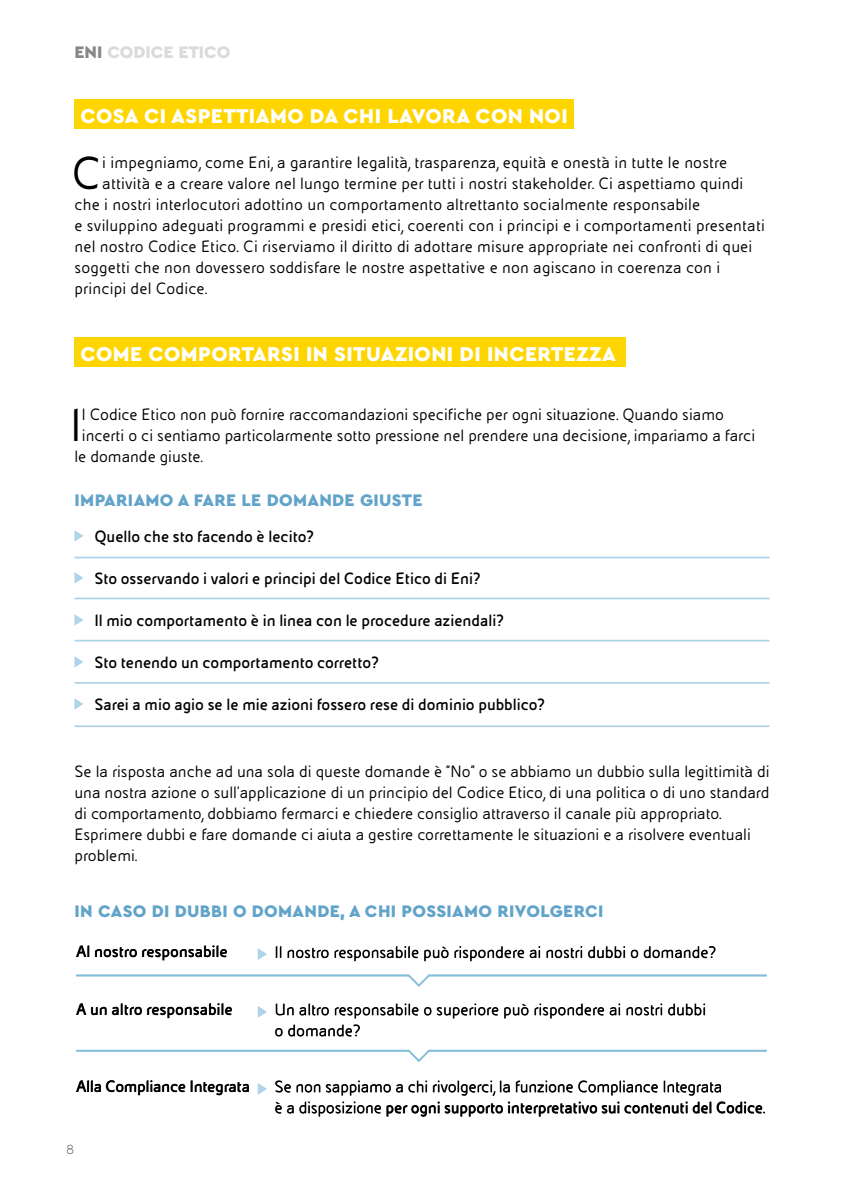
<style>
.page{position:relative;width:844px;height:1191px;background:#fff}
.page>*{position:absolute;margin:0;border:0;box-sizing:border-box;transform-origin:0 0}
.t1{font:49.18px "Eni Exp";color:#000}
.t2{font:900 21px "Cera PRO";letter-spacing:.02em;color:#fff}
.t3{font:17.5px/21px "Eni Exp";color:#000}
.t4{font:700 17.5px "Eni Exp";color:#000}
.t5{font:900 17.5px "Cera PRO";letter-spacing:.02em;color:#61a3c9}
.t6{font:900 17.5px "Cera PRO";color:#dadada}
.t7{font:300 14px "Eni Exp";color:#575756}
.s1{color:#878787}
.s2{font-weight:700}
</style>
<div class="page">
<svg style="left:76px;top:1080px;width:109px;height:15px"></svg>
<svg style="left:191px;top:1080px;width:58px;height:15px"></svg>
<svg style="left:275px;top:1080px;width:489px;height:36px"></svg>
<svg style="left:76px;top:974px;width:691px;height:13px"></svg>
<svg style="left:76px;top:1049px;width:691px;height:13px"></svg>
<svg style="left:76px;top:1003px;width:30px;height:12px"></svg>
<svg style="left:112px;top:1003px;width:120px;height:15px"></svg>
<svg style="left:276px;top:1003px;width:17px;height:12px"></svg>
<svg style="left:299px;top:1003px;width:29px;height:12px"></svg>
<svg style="left:335px;top:1003px;width:83px;height:15px"></svg>
<svg style="left:424px;top:1007px;width:7px;height:8px"></svg>
<svg style="left:437px;top:1003px;width:61px;height:15px"></svg>
<svg style="left:504px;top:1004px;width:24px;height:14px"></svg>
<svg style="left:534px;top:1003px;width:86px;height:15px"></svg>
<svg style="left:626px;top:1003px;width:36px;height:12px"></svg>
<svg style="left:668px;top:1003px;width:36px;height:12px"></svg>
<svg style="left:275px;top:1028px;width:7px;height:8px"></svg>
<svg style="left:288px;top:1024px;width:72px;height:12px"></svg>
<svg style="left:76px;top:945px;width:13px;height:12px"></svg>
<svg style="left:95px;top:945px;width:132px;height:15px"></svg>
<svg style="left:276px;top:946px;width:5px;height:11px"></svg>
<svg style="left:288px;top:947px;width:40px;height:10px"></svg>
<svg style="left:335px;top:946px;width:83px;height:15px"></svg>
<svg style="left:424px;top:946px;width:24px;height:15px"></svg>
<svg style="left:454px;top:946px;width:86px;height:15px"></svg>
<svg style="left:546px;top:946px;width:36px;height:11px"></svg>
<svg style="left:588px;top:946px;width:37px;height:11px"></svg>
<svg style="left:631px;top:946px;width:84px;height:11px"></svg>
<svg style="left:258px;top:948px;width:9px;height:12px"></svg>
<svg style="left:258px;top:1006px;width:9px;height:11px"></svg>
<svg style="left:258px;top:1083px;width:9px;height:11px"></svg>
<div style="left:74px;top:99px;width:499px;height:30px;background:#ffd500"></div>
<div style="left:74px;top:337px;width:551px;height:30px;background:#ffd500"></div>
<svg style="left:74px;top:530px;width:9px;height:11px"></svg>
<svg style="left:74px;top:572px;width:9px;height:11px"></svg>
<svg style="left:74px;top:614px;width:9px;height:11px"></svg>
<svg style="left:74px;top:656px;width:9px;height:11px"></svg>
<svg style="left:74px;top:698px;width:9px;height:11px"></svg>
<hr style="left:74px;top:556px;width:695px;height:2px;background:#afd3e8">
<hr style="left:74px;top:597px;width:695px;height:2px;background:#afd3e8">
<hr style="left:74px;top:640px;width:695px;height:1px;background:#afd3e8">
<hr style="left:74px;top:682px;width:695px;height:1px;background:#afd3e8">
<hr style="left:74px;top:725px;width:695px;height:2px;background:#afd3e8">
<p class="t6" style="left:74px;top:40px;width:157px"><span class="s1">ENI</span> CODICE ETICO</p>
<p class="t2" style="left:81px;top:102px;width:488px">COSA CI ASPETTIAMO DA CHI LAVORA CON NOI</p>
<h1 class="t1" style="left:71px;top:149px;width:32px">C</h1>
<p class="t3" style="left:102px;top:152px;width:626px">i impegniamo, come Eni, a garantire legalità, trasparenza, equità e onestà in tutte le nostre</p>
<p class="t3" style="left:102px;top:173px;width:642px">attività e a creare valore nel lungo termine per tutti i nostri stakeholder. Ci aspettiamo quindi</p>
<p class="t3" style="left:74px;top:194px;width:627px">che i nostri interlocutori adottino un comportamento altrettanto socialmente responsabile</p>
<p class="t3" style="left:74px;top:215px;width:691px">e sviluppino adeguati programmi e presidi etici, coerenti con i principi e i comportamenti presentati</p>
<p class="t3" style="left:74px;top:236px;width:679px">nel nostro Codice Etico. Ci riserviamo il diritto di adottare misure appropriate nei confronti di quei</p>
<p class="t3" style="left:74px;top:257px;width:647px">soggetti che non dovessero soddisfare le nostre aspettative e non agiscano in coerenza con i</p>
<p class="t3" style="left:74px;top:278px;width:134px">principi del Codice.</p>
<p class="t2" style="left:81px;top:340px;width:536px">COME COMPORTARSI IN SITUAZIONI DI INCERTEZZA</p>
<h1 class="t1" style="left:70px;top:401px;width:13px">I</h1>
<p class="t3" style="left:82px;top:404px;width:643px">l Codice Etico non può fornire raccomandazioni specifiche per ogni situazione. Quando siamo</p>
<p class="t3" style="left:82px;top:425px;width:674px">incerti o ci sentiamo particolarmente sotto pressione nel prendere una decisione, impariamo a farci</p>
<p class="t3" style="left:74px;top:446px;width:130px">le domande giuste.</p>
<p class="t5" style="left:75px;top:489px;width:349px">IMPARIAMO A FARE LE DOMANDE GIUSTE</p>
<p class="t4" style="left:94px;top:527px;width:221px">Quello che sto facendo è lecito?</p>
<p class="t4" style="left:94px;top:569px;width:387px">Sto osservando i valori e principi del Codice Etico di Eni?</p>
<p class="t4" style="left:94px;top:611px;width:410px">Il mio comportamento è in linea con le procedure aziendali?</p>
<p class="t4" style="left:94px;top:653px;width:285px">Sto tenendo un comportamento corretto?</p>
<p class="t4" style="left:94px;top:695px;width:452px">Sarei a mio agio se le mie azioni fossero rese di dominio pubblico?</p>
<p class="t3" style="left:74px;top:761px;width:696px">Se la risposta anche ad una sola di queste domande è “No” o se abbiamo un dubbio sulla legittimità di una nostra azione o sull’applicazione di un principio del Codice Etico, di una politica o di uno standard di comportamento, dobbiamo fermarci e chiedere consiglio attraverso il canale più appropriato.<br>Esprimere dubbi e fare domande ci aiuta a gestire correttamente le situazioni e a risolvere eventuali problemi.</p>
<p class="t5" style="left:75px;top:899px;width:530px">IN CASO DI DUBBI O DOMANDE, A CHI POSSIAMO RIVOLGERCI</p>
<p class="t4" style="left:76px;top:942px;width:153px">Al nostro responsabile</p>
<p class="t3" style="left:274px;top:942px;width:442px">Il nostro responsabile può rispondere ai nostri dubbi o domande?</p>
<p class="t4" style="left:76px;top:1000px;width:158px">A un altro responsabile</p>
<p class="t3" style="left:274px;top:999px;width:433px">Un altro responsabile o superiore può rispondere ai nostri dubbi o domande?</p>
<p class="t4" style="left:76px;top:1077px;width:175px">Alla Compliance Integrata</p>
<p class="t3" style="left:274px;top:1076px;width:492px">Se non sappiamo a chi rivolgerci, la funzione Compliance Integrata<br>è a disposizione <span class="s2">per ogni supporto interpretativo sui contenuti del Codice</span>.</p>
<p class="t7" style="left:66px;top:1142px;width:10px">8</p>
</div>
